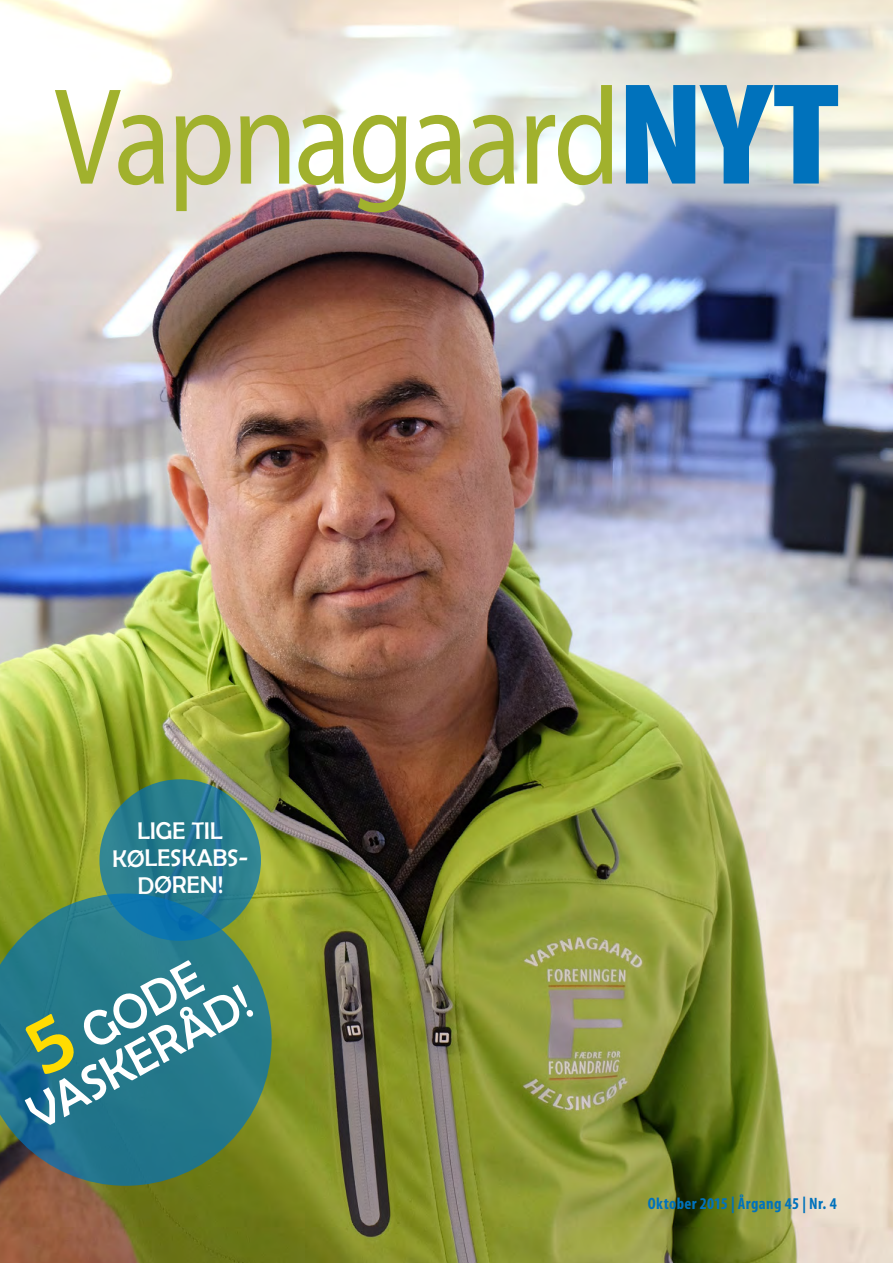
<style>
.page{position:relative;width:893px;height:1263px;background:#fff}
.page>*{position:absolute;margin:0;border:0;box-sizing:border-box;transform-origin:0 0}
.t1{font:49.5px/45.2px "Berlin Sans FB";color:#fff}
.t2{font:24.3px/27px "Berlin Sans FB";color:#fff;text-align:center}
.t3{font:700 condensed 16.5px "Myriad Pro";letter-spacing:.02em;color:#0072bc}
</style>
<div class="page">
<img style="left:0;top:0;width:893px;height:1263px">
<svg style="left:626px;top:85px;width:212px;height:99px"></svg>
<svg style="left:55px;top:85px;width:557px;height:128px"></svg>
<svg style="left:0;top:893px;width:272px;height:293px;fill:#267a8a"></svg>
<svg style="left:99px;top:779px;width:162px;height:162px;fill:#287c8e"></svg>
<svg style="left:21px;top:1012px;width:59px;height:65px"></svg>
<h2 class="t2" style="left:112px;top:818px;width:140px;rotate:-1deg">LIGE TIL<br>KØLESKABS-<br>DØREN!</h2>
<h1 class="t1" style="left:-1px;top:1055px;width:248px;text-indent:86px;rotate:-28deg">GODE<br>VASKERÅD!</h1>
<p class="t3" style="left:648px;top:1195px;width:190px">Oktober 2015 | Årgang 45 | Nr. 4</p>
</div>
